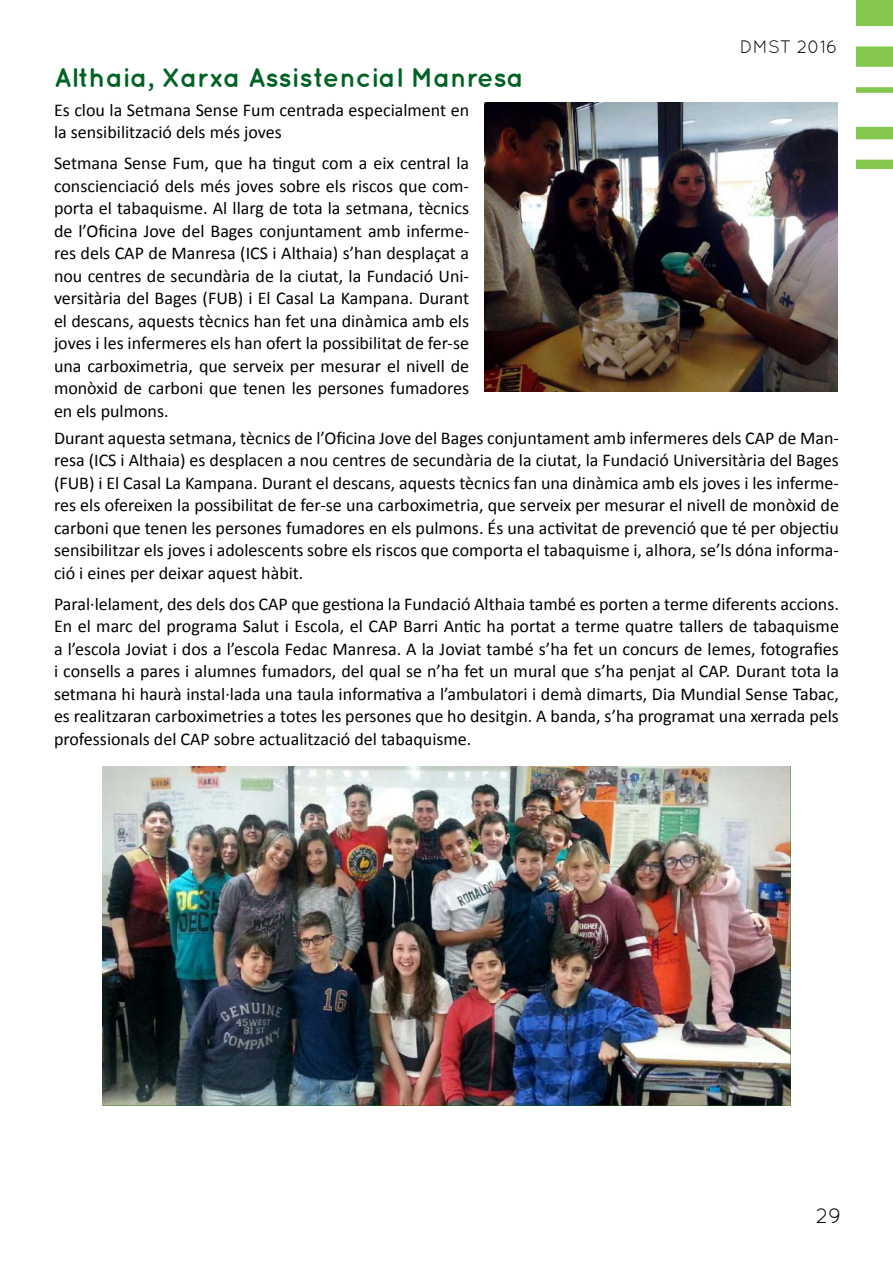
<style>
.page{position:relative;width:893px;height:1263px;background:#fff}
.page>*{position:absolute;margin:0;border:0;box-sizing:border-box;transform-origin:0 0}
.t1{font:700 27px "Quicksand";color:#006224}
.t2{font:21px "Quicksand";color:#000}
.t3{font:18px/22.5px "Calibri";color:#000;text-align:justify}
.t4{font:18px "Quicksand";color:#000}
</style>
<div class="page">
<img style="left:856px;top:0;width:37px;height:169px">
<img style="left:485px;top:102px;width:353px;height:290px">
<img style="left:102px;top:766px;width:689px;height:340px">
<p class="t4" style="left:740px;top:36px;width:99px">DMST 2016</p>
<h1 class="t1" style="left:54px;top:61px;width:471px">Althaia, Xarxa Assistencial Manresa</h1>
<p class="t3" style="left:54px;top:98px;width:417px">Es clou la Setmana Sense Fum centrada especialment en la sensibilització dels més joves</p>
<p class="t3" style="left:54px;top:152px;width:417px">Setmana Sense Fum, que ha tingut com a eix central la conscienciació dels més joves sobre els riscos que com&shy;porta el tabaquisme. Al llarg de tota la setmana, tècnics de l’Oficina Jove del Bages conjuntament amb inferme&shy;res dels CAP de Manresa (ICS i Althaia) s’han desplaçat a nou centres de secundària de la ciutat, la Fundació Uni&shy;versitària del Bages (FUB) i El Casal La Kampana. Durant el descans, aquests tècnics han fet una dinàmica amb els joves i les infermeres els han ofert la possibilitat de fer-se una carboximetria, que serveix per mesurar el nivell de monòxid de carboni que tenen les persones fumadores en els pulmons.</p>
<p class="t3" style="left:54px;top:426px;width:786px">Durant aquesta setmana, tècnics de l’Oficina Jove del Bages conjuntament amb infermeres dels CAP de Man&shy;resa (ICS i Althaia) es desplacen a nou centres de secundària de la ciutat, la Fundació Universitària del Bages (FUB) i El Casal La Kampana. Durant el descans, aquests tècnics fan una dinàmica amb els joves i les inferme&shy;res els ofereixen la possibilitat de fer-se una carboximetria, que serveix per mesurar el nivell de monòxid de carboni que tenen les persones fumadores en els pulmons. És una activitat de prevenció que té per objectiu sensibilitzar els joves i adolescents sobre els riscos que comporta el tabaquisme i, alhora, se’ls dóna informa&shy;ció i eines per deixar aquest hàbit.</p>
<p class="t3" style="left:54px;top:592px;width:786px">Paral·lelament, des dels dos CAP que gestiona la Fundació Althaia també es porten a terme diferents accions.<br>En el marc del programa Salut i Escola, el CAP Barri Antic ha portat a terme quatre tallers de tabaquisme a l’escola Joviat i dos a l’escola Fedac Manresa. A la Joviat també s’ha fet un concurs de lemes, fotografies i consells a pares i alumnes fumadors, del qual se n’ha fet un mural que s’ha penjat al CAP. Durant tota la setmana hi haurà instal·lada una taula informativa a l’ambulatori i demà dimarts, Dia Mundial Sense Tabac, es realitzaran carboximetries a totes les persones que ho desitgin. A banda, s’ha programat una xerrada pels professionals del CAP sobre actualització del tabaquisme.</p>
<p class="t2" style="left:816px;top:1204px;width:27px">29</p>
</div>
